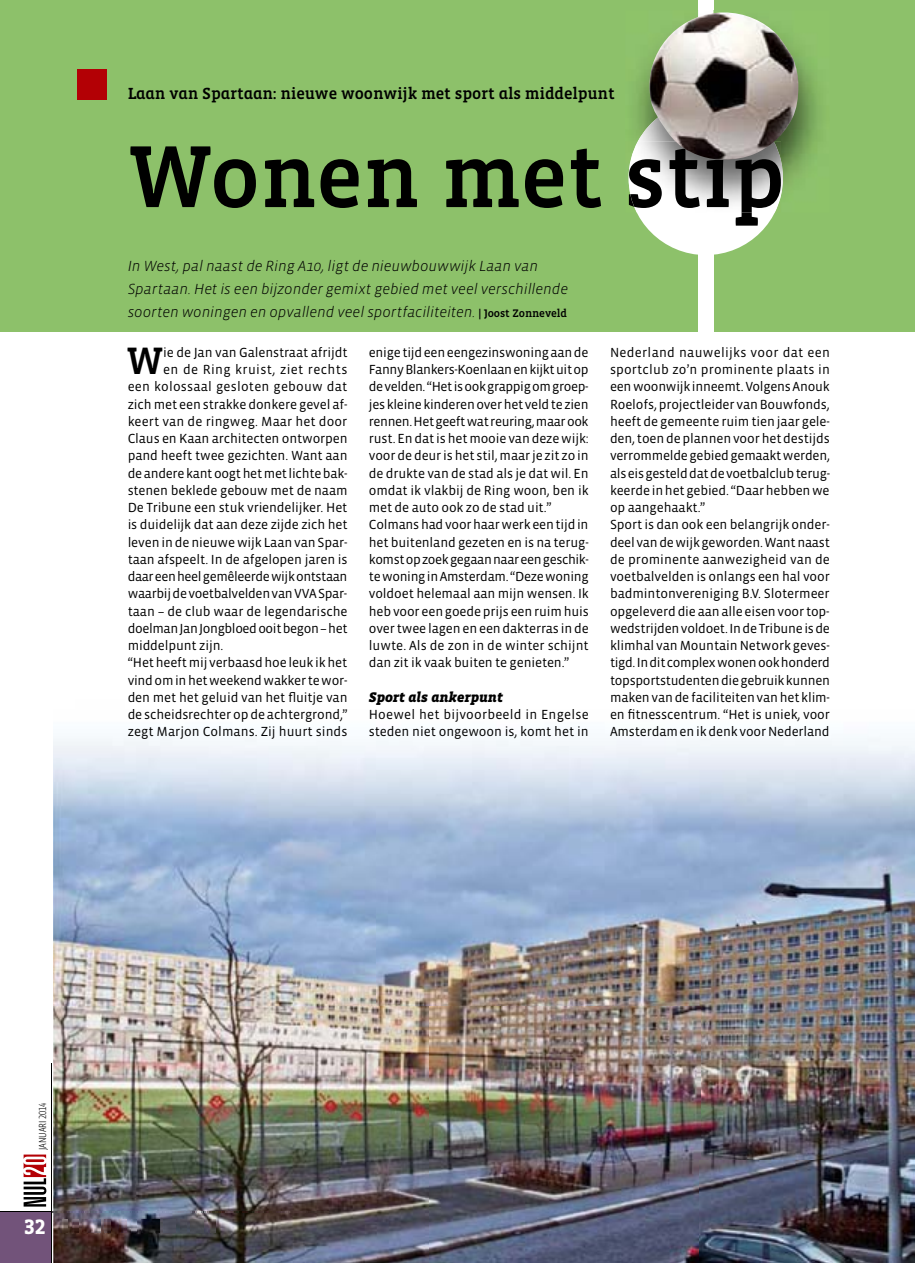
<style>
.page{position:relative;width:915px;height:1263px;background:#fff}
.page>*{position:absolute;margin:0;border:0;box-sizing:border-box;transform-origin:0 0}
.t1{font:500 90px "Vista Slab OT";color:#000}
.t2{font:500 39.15px "Vista Slab OT";color:#000}
.t3{font:700 21.3px "Vista Slab OT";color:#fff}
.t4{font:500 16.5px "Vista Slab OT";letter-spacing:-.005em;color:#000}
.t5{font:italic 300 15px/23.2px "Vista Sans OT";letter-spacing:-.005em;color:#000}
.t6{font:italic 900 14.25px "Vista Slab OT";letter-spacing:-.005em;color:#000}
.t7{font:13.5px/17.2px "Vista Sans OT";letter-spacing:-.01em;color:#000}
.t8{font:13.5px/17.2px "Vista Sans OT";letter-spacing:.015em;color:#000}
.t9{font:13.5px "Vista Sans OT";letter-spacing:-.03em;color:#000}
.t10{font:13.5px "Vista Sans OT";letter-spacing:.025em;color:#000}
.t11{font:300 10.5px "Vista Sans Nar OT";letter-spacing:-.005em;color:#000}
.s1{font-family:"Vista Slab OT";font-weight:500;font-style:normal;font-size:11.25px}
</style>
<div class="page">
<div style="left:0;top:0;width:914px;height:332px;background:#8dc16a"></div>
<div style="left:628px;top:101px;width:154px;height:154px;background:#fff;border-radius:50%"></div>
<div style="left:698px;top:0;width:15px;height:332px;background:#fff"></div>
<div style="left:0;top:1212px;width:51px;height:51px;background:#72537a"></div>
<hr style="left:0;top:1211px;width:327px;height:1px;background:#000">
<hr style="left:51px;top:1063px;width:1px;height:200px;background:#000">
<svg style="left:24px;top:1154px;width:22px;height:52px"></svg>
<img style="left:53px;top:736px;width:861px;height:527px">
<img style="left:53px;top:1211px;width:275px;height:1px">
<img style="left:60px;top:1219px;width:8px;height:14px">
<svg style="left:72px;top:1219px;width:6px;height:13px"></svg>
<img style="left:82px;top:1219px;width:19px;height:14px">
<svg style="left:105px;top:1219px;width:6px;height:13px"></svg>
<svg style="left:119px;top:1219px;width:18px;height:13px"></svg>
<img style="left:141px;top:1219px;width:18px;height:14px">
<svg style="left:164px;top:1219px;width:22px;height:13px"></svg>
<img style="left:190px;top:1219px;width:13px;height:14px">
<img style="left:208px;top:1219px;width:7px;height:14px">
<div style="left:77px;top:69px;width:29px;height:30px;background:#b30005"></div>
<img style="left:636px;top:10px;width:184px;height:189px">
<img style="left:637px;top:101px;width:145px;height:95px">
<img style="left:628px;top:141px;width:152px;height:72px">
<img style="left:698px;top:160px;width:15px;height:53px">
<img style="left:649px;top:12px;width:149px;height:148px">
<p class="t4" style="left:128px;top:85px;width:488px">Laan van Spartaan: nieuwe woonwijk met sport als middelpunt</p>
<h1 class="t1" style="left:128px;top:131px;width:658px">Wonen met stip</h1>
<p class="t5" style="left:128px;top:254px;width:442px">In West, pal naast de Ring A10, ligt de nieuwbouwwijk Laan van<br>Spartaan. Het is een bijzonder gemixt gebied met veel verschillende soorten woningen en opvallend veel sportfaciliteiten. <span class="s1">| Joost Zonneveld</span></p>
<h2 class="t2" style="left:126px;top:341px;width:39px">W</h2>
<p class="t7" style="left:163px;top:344px;width:186px">ie de Jan van Galenstraat afrijdt</p>
<p class="t7" style="left:609px;top:344px;width:221px">Nederland nauwelijks voor dat een sportclub zo’n prominente plaats in een woonwijk inneemt. Volgens Anouk Roelofs, projectleider van Bouwfonds, heeft de gemeente ruim tien jaar gele&shy;den, toen de plannen voor het destijds verrommelde gebied gemaakt werden, als eis gesteld dat de voetbalclub terug&shy;keerde in het gebied. “Daar hebben we op aangehaakt.”<br>Sport is dan ook een belangrijk onder&shy;deel van de wijk geworden. Want naast de prominente aanwezigheid van de voetbalvelden is onlangs een hal voor badmintonvereniging B.V. Slotermeer opgeleverd die aan alle eisen voor top&shy;wedstrijden voldoet. In de Tribune is de klimhal van Mountain Network geves&shy;tigd. In dit complex wonen ook honderd topsportstudenten die gebruik kunnen maken van de faciliteiten van het klim&shy;en fitnesscentrum. “Het is uniek, voor Amsterdam en ik denk voor Nederland</p>
<p class="t7" style="left:369px;top:344px;width:221px">enige tijd een eengezinswoning aan de Fanny Blankers-Koenlaan en kijkt uit op de velden. “Het is ook grappig om groep&shy;jes kleine kinderen over het veld te zien rennen. Het geeft wat reuring, maar ook rust. En dat is het mooie van deze wijk: voor de deur is het stil, maar je zit zo in de drukte van de stad als je dat wil. En omdat ik vlakbij de Ring woon, ben ik met de auto ook zo de stad uit.” Colmans had voor haar werk een tijd in het buitenland gezeten en is na terug&shy;komst op zoek gegaan naar een geschik&shy;te woning in Amsterdam. “Deze woning voldoet helemaal aan mijn wensen. Ik heb voor een goede prijs een ruim huis over twee lagen en een dakterras in de luwte. Als de zon in de winter schijnt dan zit ik vaak buiten te genieten.”</p>
<p class="t6" style="left:369px;top:690px;width:136px">Sport als ankerpunt</p>
<p class="t8" style="left:369px;top:706px;width:221px">Hoewel het bijvoorbeeld in Engelse steden niet ongewoon is, komt het in</p>
<p class="t10" style="left:163px;top:363px;width:186px">en de Ring kruist, ziet rechts</p>
<p class="t8" style="left:128px;top:378px;width:221px">een kolossaal gesloten gebouw dat</p>
<p class="t7" style="left:128px;top:396px;width:221px">zich met een strakke donkere gevel af-</p>
<p class="t7" style="left:128px;top:413px;width:221px">keert van de ringweg. Maar het door</p>
<p class="t7" style="left:128px;top:430px;width:221px">Claus en Kaan architecten ontworpen</p>
<p class="t7" style="left:128px;top:447px;width:221px">pand heeft twee gezichten. Want aan</p>
<p class="t7" style="left:128px;top:465px;width:221px">de andere kant oogt het met lichte bak-</p>
<p class="t7" style="left:128px;top:482px;width:221px">stenen beklede gebouw met de naam</p>
<p class="t7" style="left:128px;top:499px;width:221px">De Tribune een stuk vriendelijker. Het</p>
<p class="t7" style="left:128px;top:516px;width:221px">is duidelijk dat aan deze zijde zich het</p>
<p class="t7" style="left:128px;top:534px;width:221px">leven in de nieuwe wijk Laan van Spar-</p>
<p class="t7" style="left:128px;top:551px;width:221px">taan afspeelt. In de afgelopen jaren is</p>
<p class="t9" style="left:128px;top:570px;width:221px">daar een heel gemêleerde wijk ontstaan</p>
<p class="t7" style="left:128px;top:585px;width:221px">waarbij de voetbalvelden van VVA Spar-</p>
<p class="t7" style="left:128px;top:603px;width:221px">taan – de club waar de legendarische</p>
<p class="t9" style="left:128px;top:621px;width:221px">doelman Jan Jongbloed ooit begon – het</p>
<p class="t7" style="left:128px;top:637px;width:97px">middelpunt zijn.</p>
<p class="t7" style="left:128px;top:654px;width:221px">“Het heeft mij verbaasd hoe leuk ik het</p>
<p class="t7" style="left:128px;top:672px;width:221px">vind om in het weekend wakker te wor-</p>
<p class="t7" style="left:128px;top:689px;width:221px">den met het geluid van het fluitje van</p>
<p class="t7" style="left:128px;top:706px;width:221px">de scheidsrechter op de achtergrond,”</p>
<p class="t7" style="left:128px;top:723px;width:221px">zegt Marjon Colmans. Zij huurt sinds</p>
<p class="t11" style="left:37px;top:1150px;width:49px;rotate:-90deg">JANUARI 2014</p>
<h3 class="t3" style="left:24px;top:1216px;width:23px">32</h3>
</div>
